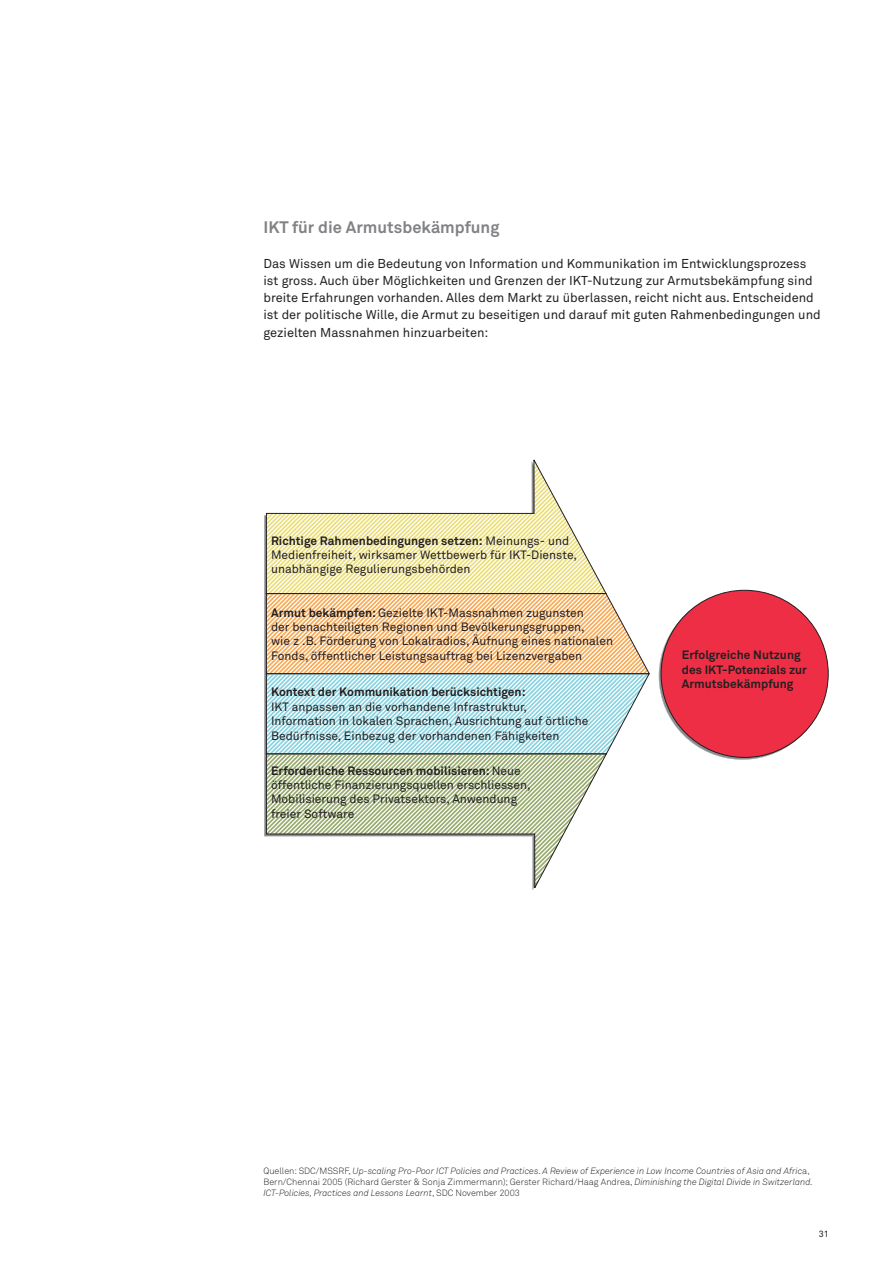
<style>
.page{position:relative;width:893px;height:1263px;background:#fff}
.page>*{position:absolute;margin:0;border:0;box-sizing:border-box;transform-origin:0 0}
.t1{font:700 16.5px "Akkurat";color:#808285}
.t2{font:12.75px/17.2px "Akkurat";color:#231f20}
.t3{font:12px/14.4px "Akkurat";color:#231f20}
.t4{font:700 12px/14.4px "Akkurat";color:#231f20}
.t5{font:italic 300 9px/10.8px "Akkurat";color:#231f20}
.t6{font:9px "Akkurat";color:#231f20}
.s1{font-weight:700}
.s2{font-style:normal}
</style>
<div class="page">
<svg style="left:659px;top:592px;width:167px;height:168px"></svg>
<div style="left:661px;top:590px;width:167px;height:167px;background:#ee2e45;border-radius:50%"></div>
<svg style="left:264px;top:463px;width:386px;height:293px"></svg>
<svg style="left:266px;top:753px;width:341px;height:136px"></svg>
<h1 class="t1" style="left:263px;top:221px;width:238px">IKT für die Armutsbekämpfung</h1>
<p class="t2" style="left:263px;top:256px;width:559px">Das Wissen um die Bedeutung von Information und Kommunikation im Entwicklungsprozess ist gross. Auch über Möglichkeiten und Grenzen der IKT-Nutzung zur Armutsbekämpfung sind breite Erfahrungen vorhanden. Alles dem Markt zu überlassen, reicht nicht aus. Entscheidend ist der politische Wille, die Armut zu beseitigen und darauf mit guten Rahmenbedingungen und gezielten Massnahmen hinzuarbeiten:</p>
<p class="t3" style="left:271px;top:534px;width:307px"><span class="s1">Richtige Rahmenbedingungen setzen:</span> Meinungs- und<br>Medienfreiheit, wirksamer Wettbewerb für IKT-Dienste, unabhängige Regulierungsbehörden</p>
<p class="t3" style="left:271px;top:606px;width:343px"><span class="s1">Armut bekämpfen:</span> Gezielte IKT-Massnahmen zugunsten<br>der benachteiligten Regionen und Bevölkerungsgruppen,<br>wie z .B. Förderung von Lokalradios, Äufnung eines nationalen Fonds, öffentlicher Leistungsauftrag bei Lizenzvergaben</p>
<p class="t4" style="left:271px;top:686px;width:256px">Kontext der Kommunikation berücksichtigen:</p>
<p class="t3" style="left:271px;top:700px;width:319px">IKT anpassen an die vorhandene Infrastruktur,<br>Information in lokalen Sprachen, Ausrichtung auf örtliche<br>Bedürfnisse, Einbezug der vorhandenen Fähigkeiten</p>
<p class="t3" style="left:271px;top:764px;width:261px"><span class="s1">Erforderliche Ressourcen mobilisieren:</span> Neue öffentliche Finanzierungsquellen erschliessen, Mobilisierung des Privatsektors, Anwendung freier Software</p>
<p class="t4" style="left:682px;top:649px;width:127px">Erfolgreiche Nutzung des IKT-Potenzials zur<br>Armutsbekämpfung</p>
<p class="t5" style="left:263px;top:1166px;width:551px"><span class="s2">Quellen: SDC/MSSRF,</span> Up-scaling Pro-Poor ICT Policies and Practices<span class="s2">.</span> A Review of Experience in Low Income Countries of Asia and Afric<span class="s2">a,<br>Bern/Chennai 2005 (Richard Gerster &amp; Sonja Zimmermann); Gerster Richard/Haag Andrea,</span> Diminishing the Digital Divide in Switzerland.<br>ICT-Policies, Practices and Lessons Learnt<span class="s2">, SDC November 2003</span></p>
<p class="t6" style="left:819px;top:1231px;width:12px">31</p>
</div>
